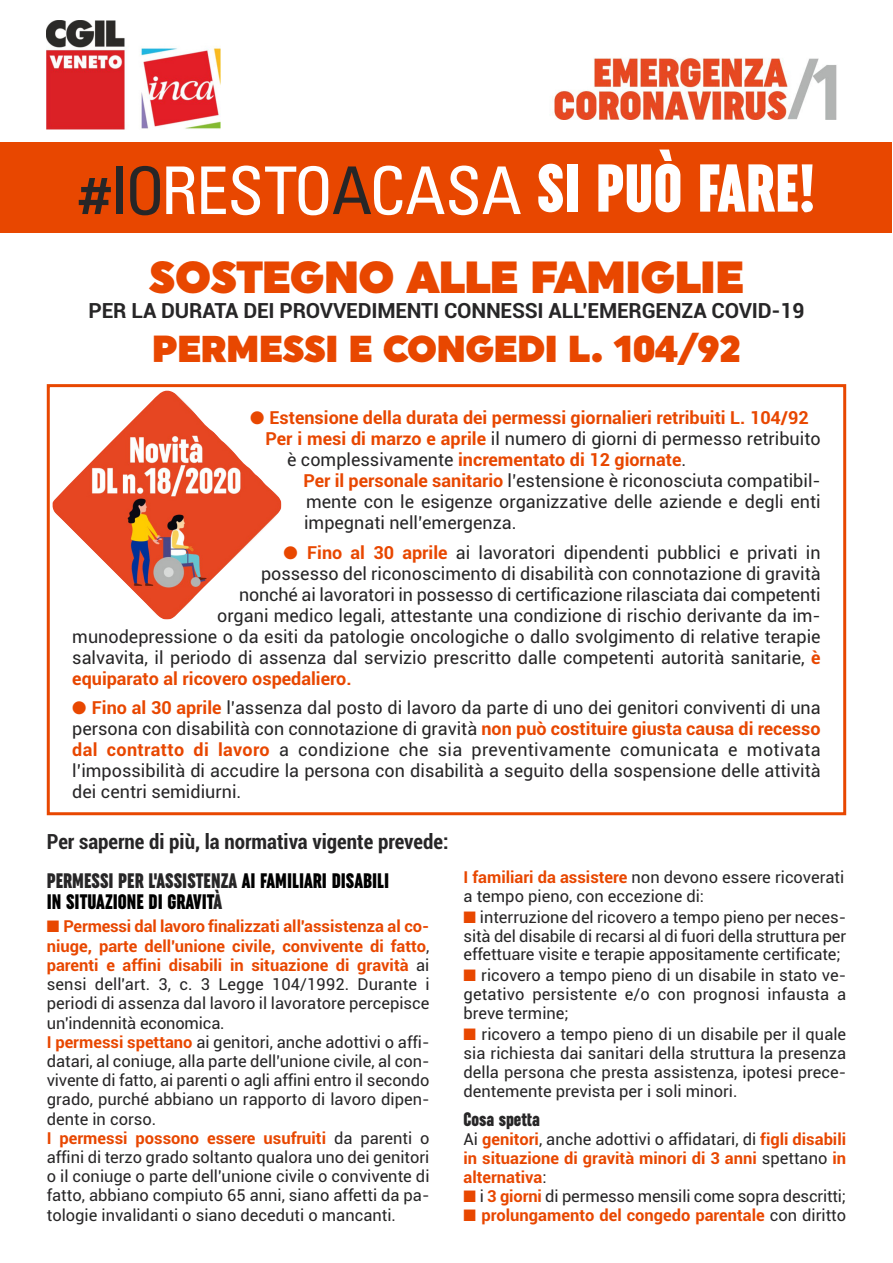
<style>
.page{position:relative;width:893px;height:1263px;background:#fff}
.page>*{position:absolute;margin:0;border:0;box-sizing:border-box;transform-origin:0 0}
.t1{font:67.5px "Uniform Extra Condensed 5";color:#fff}
.t2{font:900 45px "Uniform";letter-spacing:-.025em;color:#e84700}
.t3{font:900 37.5px "Uniform";letter-spacing:-.025em;color:#e84700}
.t4{font:21px/21.5px "Uniform Extra Condensed 5";color:#000}
.t5{font:700 21px "Roboto";letter-spacing:-.01em;color:#272627}
.t6{font:700 condensed 21px "Roboto";color:#272627}
.t7{font:19.5px "Uniform Extra Condensed 5";color:#272627}
.t8{font:18px/21px "Roboto";color:#272627;text-align:justify}
.t9{font:700 18px "Roboto";color:#e84700}
.t10{font:16.5px/19.2px "Roboto";color:#272627}
.t11{font:700 16.5px/18.9px "Roboto";color:#e84700;text-align:justify}
.s1{font-family:"Uniform";font-weight:700;font-size:60px;color:#272627}
.s2{font-family:"Uniform";font-stretch:condensed;font-size:60px;color:#272627}
.s3{font-family:"Uniform";font-stretch:condensed;font-size:60px}
.s4{font-weight:700;color:#e84700}
.s5{font-weight:400;color:#272627}
.s6{color:#272627}
</style>
<div class="page">
<div style="left:47px;top:384px;width:799px;height:431px;border:3px solid #e84700"></div>
<img style="left:53px;top:391px;width:228px;height:228px">
<img style="left:552px;top:58px;width:285px;height:61px">
<img style="left:46px;top:21px;width:175px;height:108px">
<div style="left:0;top:142px;width:891px;height:90px;background:#e84700"></div>
<svg style="left:251px;top:412px;width:13px;height:13px"></svg>
<h1 class="t1" style="left:76px;top:150px;width:740px"><span class="s1">#</span><span class="s2">IO</span><span class="s3">RESTO</span><span class="s2">A</span><span class="s3">CASA</span> SI PUÒ FARE!</h1>
<h2 class="t2" style="left:149px;top:262px;width:597px">SOSTEGNO ALLE FAMIGLIE</h2>
<p class="t5" style="left:89px;top:299px;width:717px">PER LA DURATA DEI PROVVEDIMENTI CONNESSI ALL’EMERGENZA COVID-19</p>
<h3 class="t3" style="left:152px;top:335px;width:590px">PERMESSI E CONGEDI L. 104/92</h3>
<p class="t9" style="left:269px;top:408px;width:541px">Estensione della durata dei permessi giornalieri retribuiti L. 104/92</p>
<p class="t8" style="left:265px;top:429px;width:557px"><span class="s4">Per i mesi di marzo e aprile</span> il numero di giorni di permesso retribuito</p>
<p class="t9" style="left:287px;top:450px;width:401px"><span class="s5">è complessivamente</span> incrementato di 12 giornate<span class="s5">.</span></p>
<p class="t8" style="left:303px;top:471px;width:519px"><span class="s4">Per il personale sanitario</span> l’estensione è riconosciuta compatibil-</p>
<p class="t8" style="left:306px;top:492px;width:516px">mente con le esigenze organizzative delle aziende e degli enti</p>
<p class="t8" style="left:304px;top:513px;width:214px">impegnati nell’emergenza.</p>
<p class="t8" style="left:307px;top:542px;width:515px"><span class="s4">Fino al 30 aprile</span> ai lavoratori dipendenti pubblici e privati in</p>
<p class="t8" style="left:261px;top:563px;width:561px">possesso del riconoscimento di disabilità con connotazione di gravità</p>
<p class="t8" style="left:239px;top:584px;width:583px">nonché ai lavoratori in possesso di certificazione rilasciata dai competenti</p>
<p class="t8" style="left:217px;top:605px;width:605px">organi medico legali, attestante una condizione di rischio derivante da im-</p>
<p class="t8" style="left:72px;top:626px;width:750px">munodepressione o da esiti da patologie oncologiche o dallo svolgimento di relative terapie</p>
<p class="t8" style="left:72px;top:647px;width:750px">salvavita, il periodo di assenza dal servizio prescritto dalle competenti autorità sanitarie, <span class="s4">è</span></p>
<p class="t9" style="left:72px;top:668px;width:281px">equiparato al ricovero ospedaliero.</p>
<p class="t8" style="left:72px;top:698px;width:750px;text-indent:20px"><span class="s4">Fino al 30 aprile</span> l’assenza dal posto di lavoro da parte di uno dei genitori conviventi di una persona con disabilità con connotazione di gravità <span class="s4">non può costituire giusta causa di recesso dal contratto di lavoro</span> a condizione che sia preventivamente comunicata e motivata l’impossibilità di accudire la persona con disabilità a seguito della sospensione delle attività dei centri semidiurni.</p>
<p class="t6" style="left:47px;top:829px;width:403px">Per saperne di più, la normativa vigente prevede:</p>
<p class="t4" style="left:47px;top:869px;width:344px"><span class="s6">PERMESSI PER L'ASSISTENZA</span> AI FAMILIARI DISABILI<br>IN SITUAZIONE DI GRAVIT<span class="s6">À</span></p>
<p class="t10" style="left:47px;top:917px;width:384px;text-indent:17px"><span class="s4">Permessi dal lavoro finalizzati all'assistenza al co&shy;niuge, parte dell'unione civile, convivente di fatto</span>, <span class="s4">parenti e affini disabili in situazione di gravità</span> ai sensi dell'art. 3, c. 3 Legge 104/1992. Durante i periodi di assenza dal lavoro il lavoratore percepisce un'indennità economica.<br><span class="s4">I permessi spettano</span> ai genitori, anche adottivi o affi&shy;datari, al coniuge, alla parte dell'unione civile, al con&shy;vivente di fatto, ai parenti o agli affini entro il secondo grado, purché abbiano un rapporto di lavoro dipen&shy;dente in corso.<br><span class="s4">I permessi possono essere usufruiti</span> da parenti o affini di terzo grado soltanto qualora uno dei genitori o il coniuge o parte dell'unione civile o convivente di fatto, abbiano compiuto 65 anni, siano affetti da pa&shy;tologie invalidanti o siano deceduti o mancanti.</p>
<p class="t10" style="left:463px;top:868px;width:382px"><span class="s4">I familiari da assistere</span> non devono essere ricoverati a tempo pieno, con eccezione di:</p>
<p class="t10" style="left:463px;top:907px;width:384px;text-align:justify;text-indent:16px">interruzione del ricovero a tempo pieno per neces&shy;sità del disabile di recarsi al di fuori della struttura per effettuare visite e terapie appositamente certificate;</p>
<p class="t10" style="left:463px;top:966px;width:384px;text-align:justify;text-indent:18px">ricovero a tempo pieno di un disabile in stato ve&shy;getativo persistente e/o con prognosi infausta a breve termine;</p>
<p class="t10" style="left:463px;top:1025px;width:384px;text-align:justify;text-indent:18px">ricovero a tempo pieno di un disabile per il quale sia richiesta dai sanitari della struttura la presenza della persona che presta assistenza, ipotesi prece&shy;dentemente prevista per i soli minori.</p>
<p class="t7" style="left:463px;top:1108px;width:78px">COSA SPETTA</p>
<p class="t11" style="left:463px;top:1130px;width:384px"><span class="s5">Ai</span> genitori<span class="s5">, anche adottivi o affidatari, di</span> figli disabili in situazione di gravità minori di 3 anni <span class="s5">spettano</span> in alternativa<span class="s5">:</span></p>
<p class="t10" style="left:480px;top:1186px;width:368px">i <span class="s4">3 giorni</span> di permesso mensili come sopra descritti; <span class="s4">prolungamento del congedo parentale</span> con diritto</p>
</div>
